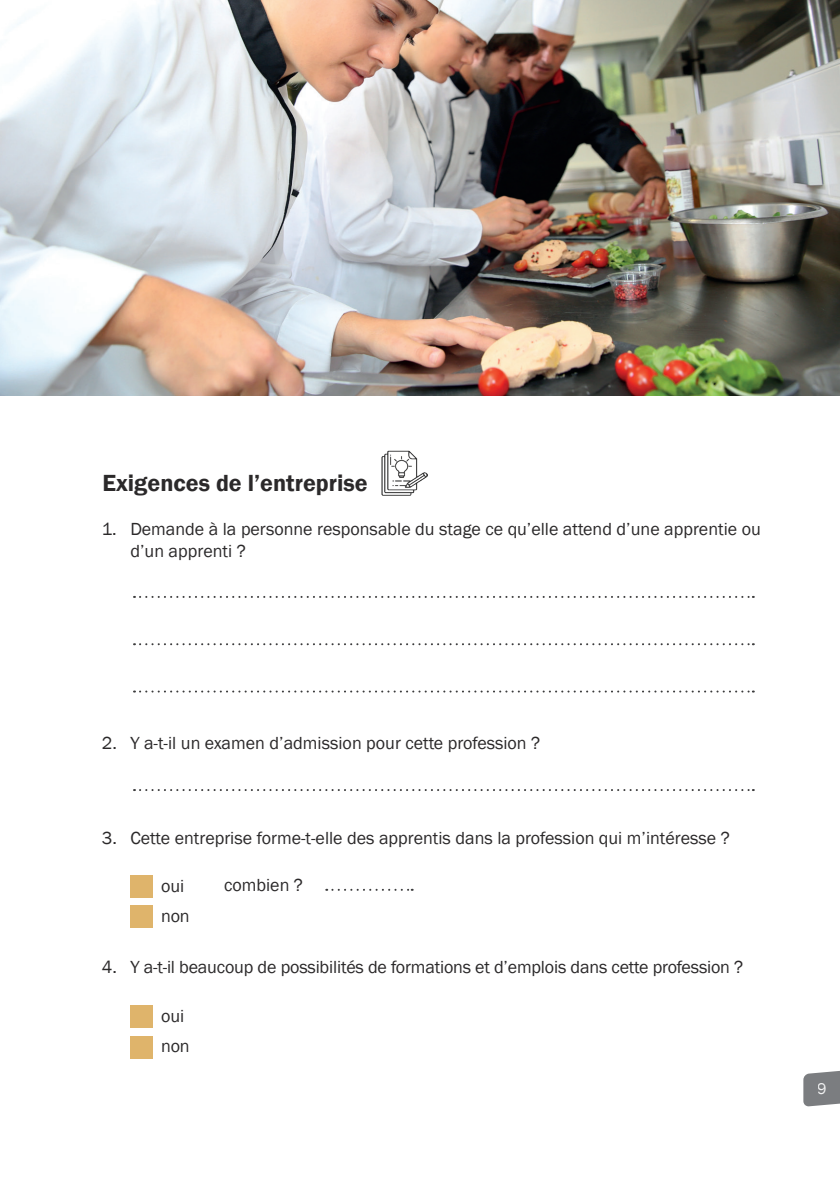
<style>
.page{position:relative;width:840px;height:1191px;background:#fff}
.page>*{position:absolute;margin:0;border:0;box-sizing:border-box;transform-origin:0 0}
.t1{font:600 24px "Franklin Gothic";color:#2b292a}
.t2{font:18px/22px "Franklin Gothic";color:#2b292a}
.t3{font:16px "Franklin Gothic";color:#fff}
</style>
<div class="page">
<svg style="left:803px;top:1071px;width:36px;height:35px"></svg>
<img style="left:381px;top:450px;width:46px;height:45px">
<div style="left:130px;top:905px;width:22px;height:23px;background:#dfb46b"></div>
<div style="left:130px;top:1035px;width:22px;height:23px;background:#dfb46b"></div>
<div style="left:130px;top:874px;width:22px;height:23px;background:#dfb46b"></div>
<div style="left:130px;top:1005px;width:22px;height:23px;background:#dfb46b"></div>
<svg style="left:134px;top:596px;width:619px;height:2px"></svg>
<svg style="left:134px;top:690px;width:619px;height:2px"></svg>
<svg style="left:134px;top:789px;width:619px;height:2px"></svg>
<svg style="left:326px;top:888px;width:86px;height:2px"></svg>
<svg style="left:134px;top:643px;width:619px;height:2px"></svg>
<img style="left:0;top:0;width:839px;height:395px">
<h1 class="t1" style="left:102px;top:468px;width:266px">Exigences de l’entreprise</h1>
<p class="t2" style="left:130px;top:518px;width:631px;text-indent:-28px">1. Demande à la personne responsable du stage ce qu’elle attend d’une apprentie ou d’un apprenti ?</p>
<p class="t2" style="left:102px;top:732px;width:439px">2. Y a-t-il un examen d’admission pour cette profession ?</p>
<p class="t2" style="left:102px;top:827px;width:629px">3. Cette entreprise forme-t-elle des apprentis dans la profession qui m’intéresse ?</p>
<p class="t2" style="left:161px;top:875px;width:25px">oui</p>
<p class="t2" style="left:161px;top:905px;width:30px">non</p>
<p class="t2" style="left:224px;top:874px;width:80px">combien ?</p>
<p class="t2" style="left:102px;top:956px;width:642px">4. Y a-t-il beaucoup de possibilités de formations et d’emplois dans cette profession ?</p>
<p class="t2" style="left:161px;top:1005px;width:25px">oui</p>
<p class="t2" style="left:161px;top:1035px;width:30px">non</p>
<p class="t3" style="left:817px;top:1078px;width:11px">9</p>
</div>
